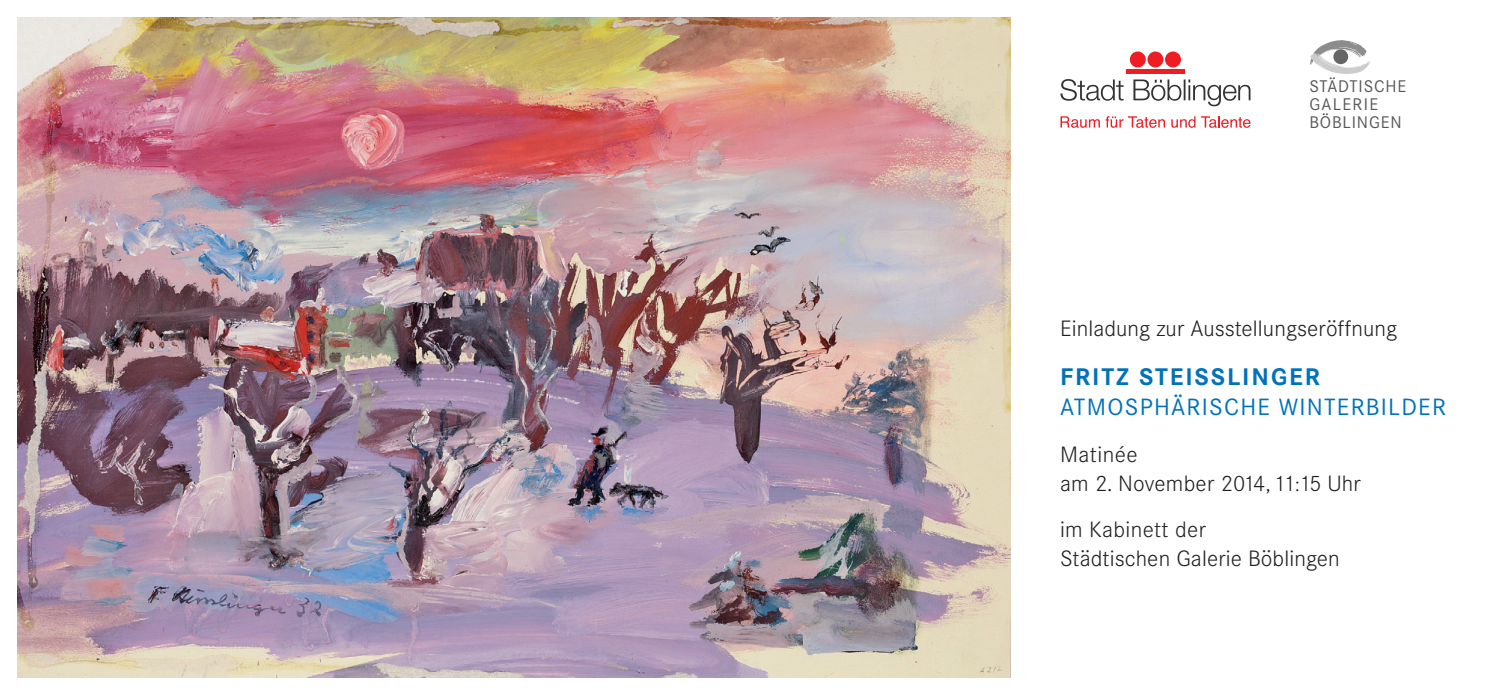
<style>
.page{position:relative;width:1489px;height:695px;background:#fff}
.page>*{position:absolute;margin:0;border:0;box-sizing:border-box;transform-origin:0 0}
.t1{font:700 25px "Corporate S";letter-spacing:.075em;color:#0072bc}
.t2{font:24.5px "Corporate S";letter-spacing:.05em;color:#0072bc}
.t3{font:300 23px/28.8px "Corporate S";letter-spacing:.005em;color:#231f20}
.t4{font:17.5px/18px "Corporate S";letter-spacing:.05em;color:#57585a}
.s1{font-size:20px}
</style>
<div class="page">
<div style="left:1126px;top:69px;width:58px;height:5px;background:#ee1d23"></div>
<div style="left:1129px;top:51px;width:16px;height:16px;background:#ee1d23;border-radius:50%"></div>
<div style="left:1164px;top:51px;width:16px;height:16px;background:#ee1d23;border-radius:50%"></div>
<div style="left:1147px;top:51px;width:16px;height:16px;background:#ee1d23;border-radius:50%"></div>
<svg style="left:1060px;top:79px;width:190px;height:27px"></svg>
<svg style="left:1060px;top:116px;width:39px;height:12px"></svg>
<svg style="left:1105px;top:116px;width:59px;height:12px"></svg>
<svg style="left:1171px;top:116px;width:79px;height:12px"></svg>
<img style="left:18px;top:18px;width:992px;height:659px">
<img style="left:1314px;top:40px;width:52px;height:13px">
<img style="left:1310px;top:53px;width:58px;height:20px">
<div style="left:1333px;top:49px;width:14px;height:15px;background:#666;border-radius:50%"></div>
<p class="t4" style="left:1309px;top:78px;width:98px">STÄDTISCHE<br>GALERIE<br>BÖBLINGEN</p>
<p class="t3" style="left:1059px;top:317px;width:338px">Einladung zur Ausstellungseröffnung</p>
<p class="t1" style="left:1059px;top:367px;width:261px">FRITZ STEISSLINGER</p>
<p class="t2" style="left:1059px;top:397px;width:387px">ATMOSPHÄRISCHE WINTERBILDER</p>
<p class="t3" style="left:1059px;top:442px;width:302px">Matinée<br>am 2. November 2014<span class="s1">,</span> 11<span class="s1">:</span>15 Uhr</p>
<p class="t3" style="left:1059px;top:517px;width:281px">im Kabinett der<br>Städtischen Galerie Böblingen</p>
</div>
